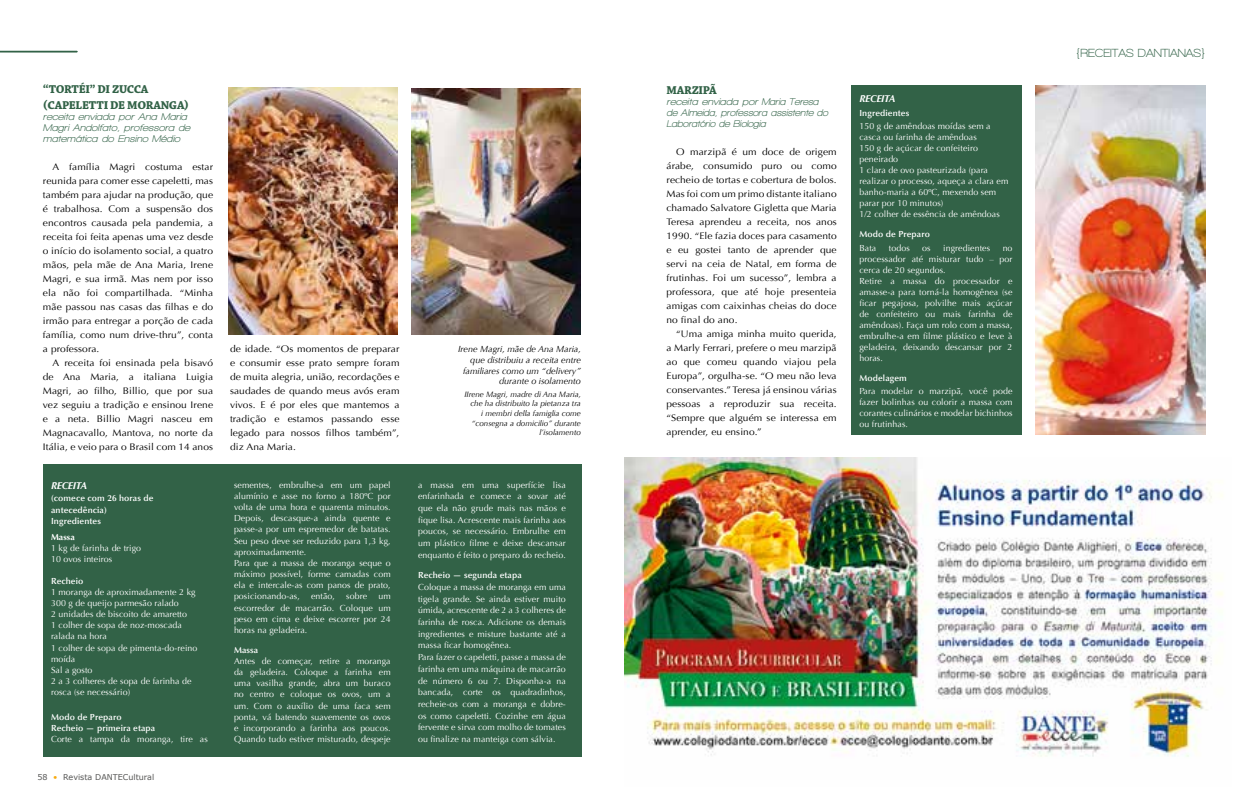
<style>
.page{position:relative;width:1248px;height:808px;background:#fff}
.page>*{position:absolute;margin:0;border:0;box-sizing:border-box;transform-origin:0 0}
.t1{font:700 12px/16.8px "Chaparral Pro";letter-spacing:-.025em;color:#326247}
.t2{font:700 12px "Walkway";color:#326247}
.t3{font:italic 700 10px/11px "Walkway";letter-spacing:.01em;color:#326247;scale:1.07 1}
.t4{font:italic 700 10px "Optima";letter-spacing:-.035em;color:#fff}
.t5{font:9.5px/14px "Optima";letter-spacing:.01em;color:#000;text-align:justify;scale:1.07 1}
.t6{font:italic 9px/10.8px "Optima";color:#000;text-align:right}
.t7{font:8.8px/11px "Optima";letter-spacing:.01em;color:#fff}
.t8{font:600 8.8px/12.1px "Optima";letter-spacing:.01em;color:#fff}
.t9{font:700 8.8px "Optima";letter-spacing:.01em;color:#fff}
.t10{font:italic 8px/9.6px "Optima";color:#000;text-align:right}
.t11{font:8px "MS Reference Sans Serif";color:#575756}
.s1{color:#f8ab10}
</style>
<div class="page">
<div style="left:850px;top:85px;width:170px;height:350px;background:#326247"></div>
<img style="left:1035px;top:85px;width:170px;height:350px">
<svg style="left:0;top:51px;width:77px;height:1px"></svg>
<div style="left:43px;top:465px;width:538px;height:292px;background:#326247"></div>
<img style="left:411px;top:89px;width:170px;height:245px">
<img style="left:228px;top:87px;width:169px;height:247px">
<img style="left:624px;top:458px;width:599px;height:299px">
<h1 class="t1" style="left:43px;top:81px;width:148px">“TORTÉI” DI ZUCCA (CAPELETTI DE MORANGA)</h1>
<p class="t3" style="left:43px;top:111px;width:139px">receita enviada por Ana Maria<br>Magri Andolfato, professora de matemática do Ensino Médio</p>
<p class="t5" style="left:43px;top:160px;width:160px;text-indent:10px">A família Magri costuma estar reunida para comer esse capeletti, mas também para ajudar na produção, que é trabalhosa. Com a suspensão dos encontros causada pela pandemia, a receita foi feita apenas uma vez desde o início do isolamento social, a quatro mãos, pela mãe de Ana Maria, Irene Magri, e sua irmã. Mas nem por isso ela não foi compartilhada. “Minha mãe passou nas casas das filhas e do irmão para entregar a porção de cada família, como num drive-thru”, conta a professora.</p>
<p class="t5" style="left:43px;top:356px;width:160px;text-indent:10px">A receita foi ensinada pela bisavó de Ana Maria, a italiana Luigia Magri, ao filho, Billio, que por sua vez seguiu a tradição e ensinou Irene e a neta. Billio Magri nasceu em Magnacavallo, Mantova, no norte da Itália, e veio para o Brasil com 14 anos</p>
<p class="t4" style="left:51px;top:479px;width:37px">RECEITA</p>
<p class="t8" style="left:51px;top:492px;width:104px">(comece com 26 horas de antecedência)</p>
<p class="t8" style="left:51px;top:515px;width:51px">Ingredientes</p>
<p class="t9" style="left:51px;top:532px;width:25px">Massa</p>
<p class="t7" style="left:51px;top:542px;width:92px">1 kg de farinha de trigo<br>10 ovos inteiros</p>
<p class="t8" style="left:51px;top:575px;width:34px">Recheio</p>
<p class="t7" style="left:51px;top:587px;width:148px">1 moranga de aproximadamente 2 kg<br>300 g de queijo parmesão ralado<br>2 unidades de biscoito de amaretto<br>1 colher de sopa de noz-moscada ralada na hora<br>1 colher de sopa de pimenta-do-reino moída<br>Sal a gosto<br>2 a 3 colheres de sopa de farinha de rosca (se necessário)</p>
<p class="t8" style="left:51px;top:711px;width:106px;line-height:11.1px">Modo de Preparo<br>Recheio — primeira etapa</p>
<p class="t7" style="left:51px;top:734px;width:158px">Corte a tampa da moranga, tire as</p>
<p class="t11" style="left:37px;top:771px;width:118px">58 <span class="s1">•</span> Revista DANTECultural</p>
<p class="t5" style="left:230px;top:342px;width:160px">de idade. “Os momentos de preparar e consumir esse prato sempre foram de muita alegria, união, recordações e saudades de quando meus avós eram vivos. E é por eles que mantemos a tradição e estamos passando esse legado para nossos filhos também”, diz Ana Maria.</p>
<p class="t7" style="left:234px;top:479px;width:158px">sementes, embrulhe-a em um papel alumínio e asse no forno a 180ºC por volta de uma hora e quarenta minutos.<br>Depois, descasque-a ainda quente e passe-a por um espremedor de batatas.<br>Seu peso deve ser reduzido para 1,3 kg, aproximadamente.<br>Para que a massa de moranga seque o máximo possível, forme camadas com ela e intercale-as com panos de prato, posicionando-as,</p>
<p class="t7" style="left:311px;top:591px;width:25px">então,</p>
<p class="t7" style="left:346px;top:591px;width:22px">sobre</p>
<p class="t7" style="left:234px;top:591px;width:158px;text-align:justify;text-indent:144px">um escorredor de macarrão. Coloque um peso em cima e deixe escorrer por 24 horas na geladeira.</p>
<p class="t8" style="left:234px;top:644px;width:26px">Massa</p>
<p class="t7" style="left:234px;top:655px;width:158px;text-align:justify">Antes de começar, retire a moranga da geladeira. Coloque a farinha em uma vasilha grande, abra um buraco no centro e coloque os ovos, um a um. Com o auxílio de uma faca sem ponta, vá batendo suavemente os ovos e incorporando a farinha aos poucos.<br>Quando tudo estiver misturado, despeje</p>
<p class="t6" style="left:458px;top:344px;width:124px">Irene Magri, mãe de Ana Maria, que distribuiu a receita entre familiares como um “delivery” durante o isolamento</p>
<p class="t10" style="left:464px;top:389px;width:118px">IIrene Magri, madre di Ana Maria, che ha distribuito la pietanza tra<br>i membri della famiglia come “consegna a domicilio” durante l’isolamento</p>
<p class="t7" style="left:418px;top:479px;width:149px;line-height:11.7px;text-align:justify">a massa em uma superfície lisa enfarinhada e comece a sovar até que ela não grude mais nas mãos e fique lisa. Acrescente mais farinha aos poucos, se necessário. Embrulhe em um plástico filme e deixe descansar enquanto é feito o preparo do recheio.</p>
<p class="t8" style="left:418px;top:569px;width:105px">Recheio — segunda etapa</p>
<p class="t7" style="left:418px;top:581px;width:149px;line-height:11.7px">Coloque a massa de moranga em uma tigela grande. Se ainda estiver muito úmida, acrescente de 2 a 3 colheres de farinha de rosca. Adicione os demais ingredientes e misture bastante até a massa ficar homogênea.<br>Para fazer o capeletti, passe a massa de farinha em uma máquina de macarrão de número 6 ou 7. Disponha-a na bancada, corte os quadradinhos, recheie-os com a moranga e dobre&shy;os como capeletti. Cozinhe em água fervente e sirva com molho de tomates ou finalize na manteiga com sálvia.</p>
<h1 class="t1" style="left:666px;top:82px;width:52px">MARZIPÃ</h1>
<p class="t3" style="left:666px;top:96px;width:152px">receita enviada por Maria Teresa de Almeida, professora assistente do<br>Laboratório de Biologia</p>
<p class="t5" style="left:666px;top:145px;width:160px;text-indent:10px">O marzipã é um doce de origem árabe, consumido puro ou como recheio de tortas e cobertura de bolos.<br>Mas foi com um primo distante italiano chamado Salvatore Gigletta que Maria Teresa aprendeu a receita, nos anos 1990. “Ele fazia doces para casamento e eu gostei tanto de aprender que servi na ceia de Natal, em forma de frutinhas. Foi um sucesso”, lembra a professora, que até hoje presenteia amigas com caixinhas cheias do doce no final do ano.</p>
<p class="t5" style="left:666px;top:327px;width:160px;text-indent:10px">“Uma amiga minha muito querida, a Marly Ferrari, prefere o meu marzipã ao que comeu quando viajou pela Europa”, orgulha-se. “O meu não leva conservantes.” Teresa já ensinou várias pessoas a reproduzir sua receita. “Sempre que alguém se interessa em aprender, eu ensino.”</p>
<p class="t4" style="left:859px;top:92px;width:37px">RECEITA</p>
<p class="t8" style="left:859px;top:107px;width:51px">Ingredientes</p>
<p class="t7" style="left:859px;top:121px;width:150px">150 g de amêndoas moídas sem a casca ou farinha de amêndoas<br>150 g de açúcar de confeiteiro peneirado<br>1 clara de ovo pasteurizada (para realizar o processo, aqueça a clara em banho-maria a 60ºC, mexendo sem parar por 10 minutos)<br>1/2 colher de essência de amêndoas</p>
<p class="t8" style="left:859px;top:228px;width:72px">Modo de Preparo</p>
<p class="t7" style="left:859px;top:243px;width:18px">Bata</p>
<p class="t7" style="left:888px;top:243px;width:22px">todos</p>
<p class="t7" style="left:922px;top:243px;width:10px">os</p>
<p class="t7" style="left:943px;top:243px;width:48px">ingredientes</p>
<p class="t7" style="left:859px;top:243px;width:155px;text-indent:143px">no processador até misturar tudo – por cerca de 20 segundos.<br>Retire a massa do processador e amasse-a para torná-la homogênea (se ficar pegajosa, polvilhe mais açúcar de confeiteiro ou mais farinha de amêndoas). Faça um rolo com a massa, embrulhe-a em filme plástico e leve à geladeira, deixando descansar por 2 horas.</p>
<p class="t8" style="left:859px;top:372px;width:49px">Modelagem</p>
<p class="t7" style="left:859px;top:386px;width:155px;text-align:justify">Para modelar o marzipã, você pode fazer bolinhas ou colorir a massa com corantes culinários e modelar bichinhos ou frutinhas.</p>
<h1 class="t2" style="left:1075px;top:47px;width:131px">{RECEITAS DANTIANAS}</h1>
</div>
